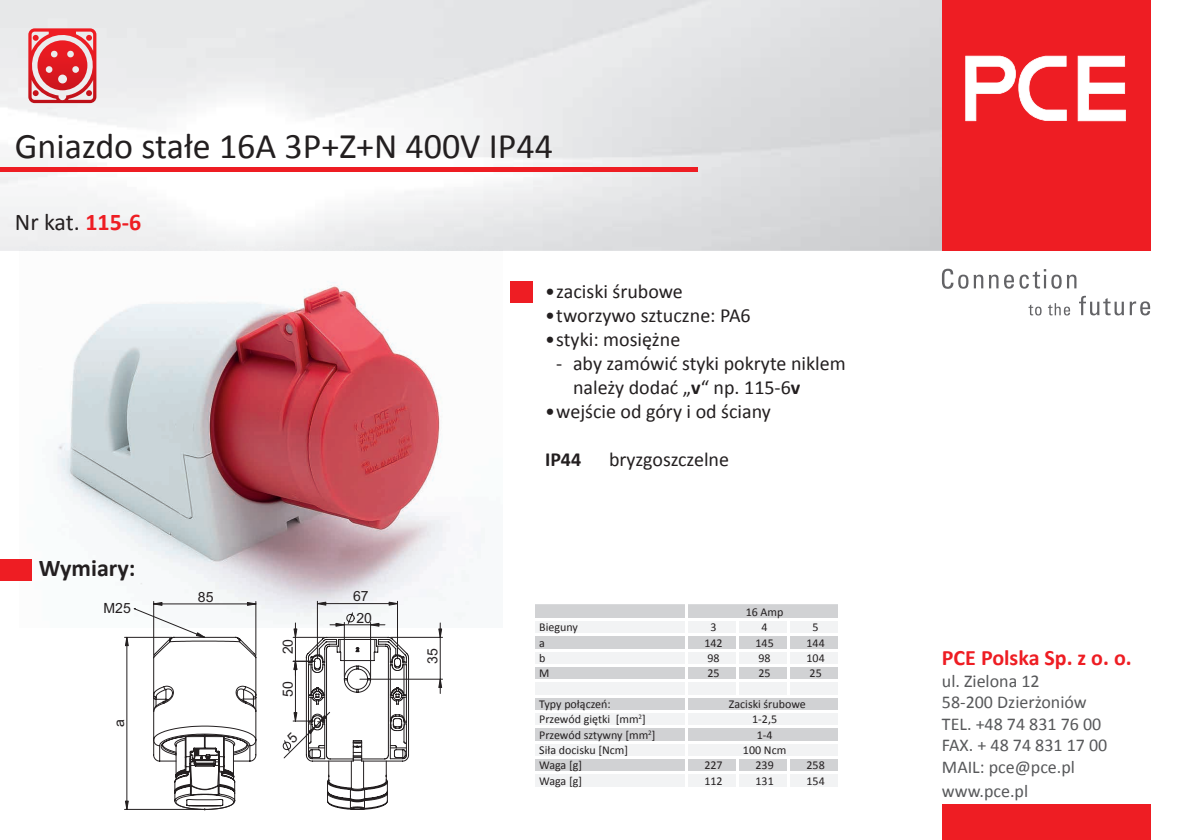
<style>
.page{position:relative;width:1191px;height:840px;background:#fff}
.page>*{position:absolute;margin:0;border:0;box-sizing:border-box;transform-origin:0 0}
.t1{font:36px "Calibri";color:#231f20}
.t2{font:24px "Calibri";color:#231f20}
.t3{font:700 24px "Calibri";color:#231f20}
.t4{font:700 22px "Calibri";color:#ee1d23}
.t5{font:20px/24px "Calibri";color:#231f20}
.t6{font:700 20px "Calibri";color:#231f20}
.t7{font:18px/21.6px "Calibri";color:#57585a}
.t8{font:14px/21.2px "Arial";letter-spacing:.005em;color:#231f20}
.t9{font:12px "Calibri";color:#231f20}
.s1{font-weight:700;color:#ee1d23}
.s2{font-weight:700}
</style>
<div class="page">
<img style="left:20px;top:281px;width:465px;height:339px">
<img style="left:0;top:0;width:942px;height:251px">
<div style="left:942px;top:0;width:208px;height:251px;background:#ee1d23"></div>
<svg style="left:942px;top:268px;width:134px;height:20px"></svg>
<svg style="left:1079px;top:295px;width:71px;height:20px"></svg>
<svg style="left:1028px;top:303px;width:42px;height:12px"></svg>
<svg style="left:1077px;top:56px;width:48px;height:65px"></svg>
<svg style="left:965px;top:56px;width:101px;height:65px"></svg>
<div style="left:942px;top:804px;width:208px;height:35px;background:#ee1d23"></div>
<hr style="left:0;top:167px;width:697px;height:4px;background:#ee1d23">
<div style="left:510px;top:281px;width:22px;height:21px;background:#ee1d23"></div>
<div style="left:0;top:559px;width:32px;height:21px;background:#ee1d23"></div>
<div style="left:535px;top:604px;width:303px;height:14px;background:#d1d2d4"></div>
<svg style="left:535px;top:621px;width:303px;height:165px;fill:#f2f3f4"></svg>
<hr style="left:532px;top:694px;width:154px;height:2px;background:#fff">
<hr style="left:532px;top:710px;width:154px;height:2px;background:#fff">
<hr style="left:532px;top:725px;width:154px;height:2px;background:#fff">
<hr style="left:532px;top:633px;width:154px;height:2px;background:#fff">
<hr style="left:686px;top:633px;width:51px;height:2px;background:#fff">
<hr style="left:737px;top:633px;width:51px;height:2px;background:#fff">
<hr style="left:788px;top:633px;width:52px;height:2px;background:#fff">
<hr style="left:532px;top:648px;width:154px;height:2px;background:#fff">
<hr style="left:686px;top:648px;width:51px;height:2px;background:#fff">
<hr style="left:737px;top:648px;width:51px;height:2px;background:#fff">
<hr style="left:788px;top:648px;width:52px;height:2px;background:#fff">
<hr style="left:532px;top:664px;width:154px;height:2px;background:#fff">
<hr style="left:686px;top:664px;width:51px;height:2px;background:#fff">
<hr style="left:737px;top:664px;width:51px;height:2px;background:#fff">
<hr style="left:788px;top:664px;width:52px;height:2px;background:#fff">
<hr style="left:532px;top:679px;width:154px;height:2px;background:#fff">
<hr style="left:686px;top:679px;width:51px;height:2px;background:#fff">
<hr style="left:737px;top:679px;width:51px;height:2px;background:#fff">
<svg style="left:736px;top:621px;width:2px;height:73px"></svg>
<hr style="left:788px;top:679px;width:52px;height:2px;background:#fff">
<svg style="left:787px;top:621px;width:2px;height:73px"></svg>
<hr style="left:686px;top:694px;width:51px;height:2px;background:#fff">
<hr style="left:737px;top:694px;width:51px;height:2px;background:#fff">
<hr style="left:788px;top:694px;width:52px;height:2px;background:#fff">
<hr style="left:686px;top:710px;width:51px;height:2px;background:#fff">
<hr style="left:737px;top:710px;width:51px;height:2px;background:#fff">
<hr style="left:788px;top:710px;width:52px;height:2px;background:#fff">
<hr style="left:686px;top:725px;width:51px;height:2px;background:#fff">
<hr style="left:737px;top:725px;width:51px;height:2px;background:#fff">
<hr style="left:788px;top:725px;width:52px;height:2px;background:#fff">
<hr style="left:532px;top:740px;width:154px;height:2px;background:#fff">
<hr style="left:686px;top:740px;width:51px;height:2px;background:#fff">
<hr style="left:737px;top:740px;width:51px;height:2px;background:#fff">
<hr style="left:788px;top:740px;width:52px;height:2px;background:#fff">
<hr style="left:532px;top:756px;width:154px;height:2px;background:#fff">
<hr style="left:686px;top:756px;width:51px;height:2px;background:#fff">
<hr style="left:737px;top:756px;width:51px;height:2px;background:#fff">
<svg style="left:736px;top:758px;width:2px;height:28px"></svg>
<hr style="left:788px;top:756px;width:52px;height:2px;background:#fff">
<svg style="left:787px;top:758px;width:2px;height:28px"></svg>
<hr style="left:532px;top:771px;width:154px;height:2px;background:#fff">
<hr style="left:686px;top:771px;width:51px;height:2px;background:#fff">
<hr style="left:737px;top:771px;width:51px;height:2px;background:#fff">
<hr style="left:788px;top:771px;width:52px;height:2px;background:#fff">
<svg style="left:685px;top:604px;width:2px;height:182px"></svg>
<hr style="left:124px;top:808px;width:78px;height:1px;background:#231f20">
<hr style="left:124px;top:636px;width:48px;height:1px;background:#231f20">
<hr style="left:390px;top:636px;width:52px;height:1px;background:#231f20">
<hr style="left:440px;top:637px;width:1px;height:41px;background:#231f20">
<hr style="left:360px;top:678px;width:82px;height:1px;background:#231f20">
<svg style="left:438px;top:678px;width:4px;height:15px"></svg>
<svg style="left:438px;top:622px;width:4px;height:15px"></svg>
<svg style="left:28px;top:28px;width:69px;height:75px;background:#e26469"></svg>
<svg style="left:125px;top:601px;width:284px;height:208px"></svg>
<h1 class="t1" style="left:15px;top:120px;width:540px">Gniazdo stałe 16A 3P+Z+N 400V IP44</h1>
<h2 class="t2" style="left:15px;top:205px;width:128px">Nr kat. <span class="s1">115-6</span></h2>
<h2 class="t3" style="left:39px;top:550px;width:98px">Wymiary:</h2>
<p class="t8" style="left:103px;top:597px;width:29px">M25</p>
<p class="t8" style="left:109px;top:726px;width:9px;rotate:-90deg">a</p>
<p class="t8" style="left:198px;top:585px;width:17px">85</p>
<p class="t8" style="left:277px;top:654px;width:17px;rotate:-90deg">20</p>
<p class="t8" style="left:277px;top:696px;width:17px;rotate:-90deg">50</p>
<p class="t8" style="left:353px;top:585px;width:21px">67<br>20</p>
<p class="t8" style="left:422px;top:663px;width:17px;rotate:-90deg">35</p>
<h3 class="t5" style="left:545px;top:279px;width:139px">• zaciski śrubowe</h3>
<h3 class="t5" style="left:545px;top:303px;width:207px">• tworzywo sztuczne: PA6</h3>
<h3 class="t5" style="left:545px;top:327px;width:137px">• styki: mosiężne</h3>
<h3 class="t5" style="left:573px;top:351px;width:274px;text-indent:-17px">- aby zamówić styki pokryte niklem należy dodać „<span class="s2">v</span>“ np. 115-6<span class="s2">v</span></h3>
<h3 class="t5" style="left:545px;top:399px;width:227px">• wejście od góry i od ściany</h3>
<h3 class="t6" style="left:545px;top:445px;width:38px">IP44</h3>
<h3 class="t5" style="left:609px;top:447px;width:122px">bryzgoszczelne</h3>
<p class="t9" style="left:745px;top:603px;width:39px">16 Amp</p>
<p class="t9" style="left:539px;top:618px;width:40px">Bieguny</p>
<p class="t9" style="left:710px;top:618px;width:8px">3</p>
<p class="t9" style="left:761px;top:618px;width:8px">4</p>
<p class="t9" style="left:812px;top:618px;width:8px">5</p>
<p class="t9" style="left:539px;top:634px;width:7px">a</p>
<p class="t9" style="left:704px;top:634px;width:20px">142</p>
<p class="t9" style="left:755px;top:634px;width:20px">145</p>
<p class="t9" style="left:806px;top:634px;width:20px">144</p>
<p class="t9" style="left:539px;top:649px;width:8px">b</p>
<p class="t9" style="left:707px;top:649px;width:14px">98</p>
<p class="t9" style="left:758px;top:649px;width:14px">98</p>
<p class="t9" style="left:806px;top:649px;width:20px">104</p>
<p class="t9" style="left:539px;top:664px;width:12px">M</p>
<p class="t9" style="left:707px;top:664px;width:14px">25</p>
<p class="t9" style="left:758px;top:664px;width:14px">25</p>
<p class="t9" style="left:809px;top:664px;width:14px">25</p>
<p class="t9" style="left:539px;top:695px;width:73px">Typy połączeń:</p>
<p class="t9" style="left:729px;top:695px;width:78px">Zaciski śrubowe</p>
<p class="t9" style="left:539px;top:710px;width:108px">Przewód giętki [mm<sup>2</sup>]</p>
<p class="t9" style="left:752px;top:710px;width:26px">1-2,5</p>
<p class="t9" style="left:539px;top:726px;width:118px">Przewód sztywny [mm<sup>2</sup>]</p>
<p class="t9" style="left:756px;top:725px;width:17px">1-4</p>
<p class="t9" style="left:539px;top:741px;width:90px">Siła docisku [Ncm]</p>
<p class="t9" style="left:743px;top:741px;width:45px">100 Ncm</p>
<p class="t9" style="left:539px;top:756px;width:44px">Waga [g]</p>
<p class="t9" style="left:704px;top:756px;width:20px">227</p>
<p class="t9" style="left:755px;top:756px;width:20px">239</p>
<p class="t9" style="left:806px;top:756px;width:20px">258</p>
<p class="t9" style="left:539px;top:771px;width:44px">Waga [g]</p>
<p class="t9" style="left:704px;top:771px;width:20px">112</p>
<p class="t9" style="left:755px;top:771px;width:20px">131</p>
<p class="t9" style="left:806px;top:771px;width:20px">154</p>
<h3 class="t4" style="left:942px;top:641px;width:191px">PCE Polska Sp. z o. o.</h3>
<h3 class="t7" style="left:942px;top:669px;width:167px">ul. Zielona 12<br>58-200 Dzierżoniów<br>TEL. +48 74 831 76 00<br>FAX. + 48 74 831 17 00<br>MAIL: pce@pce.pl</h3>
<h3 class="t7" style="left:942px;top:779px;width:88px">www.pce.pl</h3>
</div>
